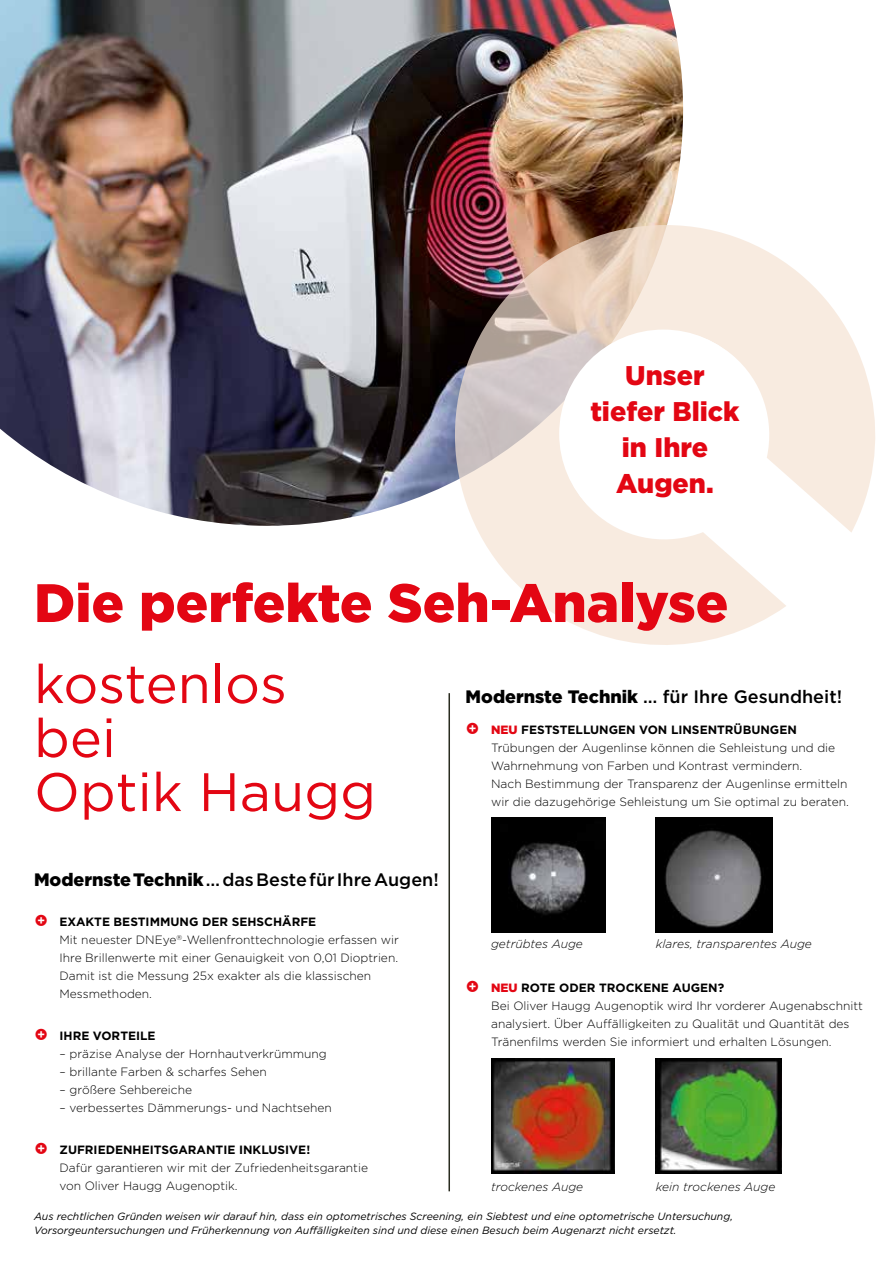
<style>
.page{position:relative;width:893px;height:1263px;background:#fff}
.page>*{position:absolute;margin:0;border:0;box-sizing:border-box;transform-origin:0 0}
.t1{font:900 54px "Gotham";color:#e30613}
.t2{font:54px/54px "Gotham";color:#e30613}
.t3{font:900 27px/36px "Gotham";color:#e30613;text-align:center}
.t4{font:500 18px "Gotham";color:#000}
.t5{font:300 12px/18px "Gotham";color:#000}
.t6{font:italic 300 12px "Gotham";color:#000}
.t7{font:700 12px "Gotham";color:#000}
.t8{font:italic 10.5px/13.5px "Gotham";color:#000}
.s1{font-weight:900}
.s2{font-weight:900;color:#e30613}
.s3{font-weight:700}
</style>
<div class="page">
<img style="left:0;top:0;width:683px;height:526px">
<img style="left:491px;top:1058px;width:124px;height:115px">
<img style="left:656px;top:817px;width:117px;height:115px">
<img style="left:656px;top:1058px;width:126px;height:115px">
<img style="left:491px;top:817px;width:114px;height:115px">
<hr style="left:448px;top:693px;width:2px;height:498px;background:#292b1f">
<svg style="left:429px;top:199px;width:446px;height:446px"></svg>
<div style="left:559px;top:330px;width:208px;height:208px;background:#fff;border-radius:50%"></div>
<h2 class="t3" style="left:590px;top:356px;width:151px">Unser tiefer Blick in Ihre<br>Augen.</h2>
<h1 class="t1" style="left:34px;top:572px;width:696px">Die perfekte Seh-Analyse</h1>
<h1 class="t2" style="left:34px;top:656px;width:343px">kostenlos bei<br>Optik Haugg</h1>
<h3 class="t4" style="left:466px;top:686px;width:378px"><span class="s1">Modernste Technik</span> … für Ihre Gesundheit!</h3>
<p class="t5" style="left:491px;top:721px;width:359px"><span class="s2">NEU</span> <span class="s3">FESTSTELLUNGEN VON LINSENTRÜBUNGEN </span>Trübungen der Augenlinse können die Sehleistung und die Wahrnehmung von Farben und Kontrast vermindern.<br>Nach Bestimmung der Transparenz der Augenlinse ermitteln wir die dazugehörige Sehleistung um Sie optimal zu beraten.</p>
<h3 class="t4" style="left:34px;top:869px;width:406px"><span class="s1">Modernste Technik</span> … das Beste für Ihre Augen!</h3>
<p class="t5" style="left:60px;top:913px;width:341px"><span class="s3">EXAKTE BESTIMMUNG DER SEHSCHÄRFE<br></span>Mit neuester DNEye<sup>®</sup>-Wellenfronttechnologie erfassen wir Ihre Brillenwerte mit einer Genauigkeit von 0,01 Dioptrien.<br>Damit ist die Messung 25x exakter als die klassischen Messmethoden.</p>
<p class="t7" style="left:60px;top:1029px;width:98px">IHRE VORTEILE</p>
<p class="t5" style="left:60px;top:1045px;width:269px">– präzise Analyse der Hornhautverkrümmung</p>
<p class="t5" style="left:60px;top:1063px;width:209px">– brillante Farben &amp; scharfes Sehen</p>
<p class="t5" style="left:60px;top:1081px;width:134px">– größere Sehbereiche</p>
<p class="t5" style="left:60px;top:1099px;width:274px">– verbessertes Dämmerungs- und Nachtsehen</p>
<p class="t7" style="left:60px;top:1143px;width:252px">ZUFRIEDENHEITSGARANTIE INKLUSIVE!</p>
<p class="t5" style="left:60px;top:1159px;width:310px">Dafür garantieren wir mit der Zufriedenheitsgarantie von Oliver Haugg Augenoptik.</p>
<p class="t8" style="left:34px;top:1210px;width:700px">Aus rechtlichen Gründen weisen wir darauf hin, dass ein optometrisches Screening, ein Siebtest und eine optometrische Untersuchung,<br>Vorsorgeuntersuchungen und Früherkennung von Auffälligkeiten sind und diese einen Besuch beim Augenarzt nicht ersetzt.</p>
<p class="t6" style="left:491px;top:937px;width:93px">getrübtes Auge</p>
<p class="t6" style="left:656px;top:937px;width:158px">klares, transparentes Auge</p>
<p class="t5" style="left:491px;top:979px;width:373px"><span class="s2">NEU</span> <span class="s3">ROTE ODER TROCKENE AUGEN?<br></span>Bei Oliver Haugg Augenoptik wird Ihr vorderer Augenabschnitt analysiert. Über Auffälligkeiten zu Qualität und Quantität des Tränenfilms werden Sie informiert und erhalten Lösungen.</p>
<p class="t6" style="left:491px;top:1180px;width:94px">trockenes Auge</p>
<p class="t6" style="left:656px;top:1180px;width:121px">kein trockenes Auge</p>
</div>
